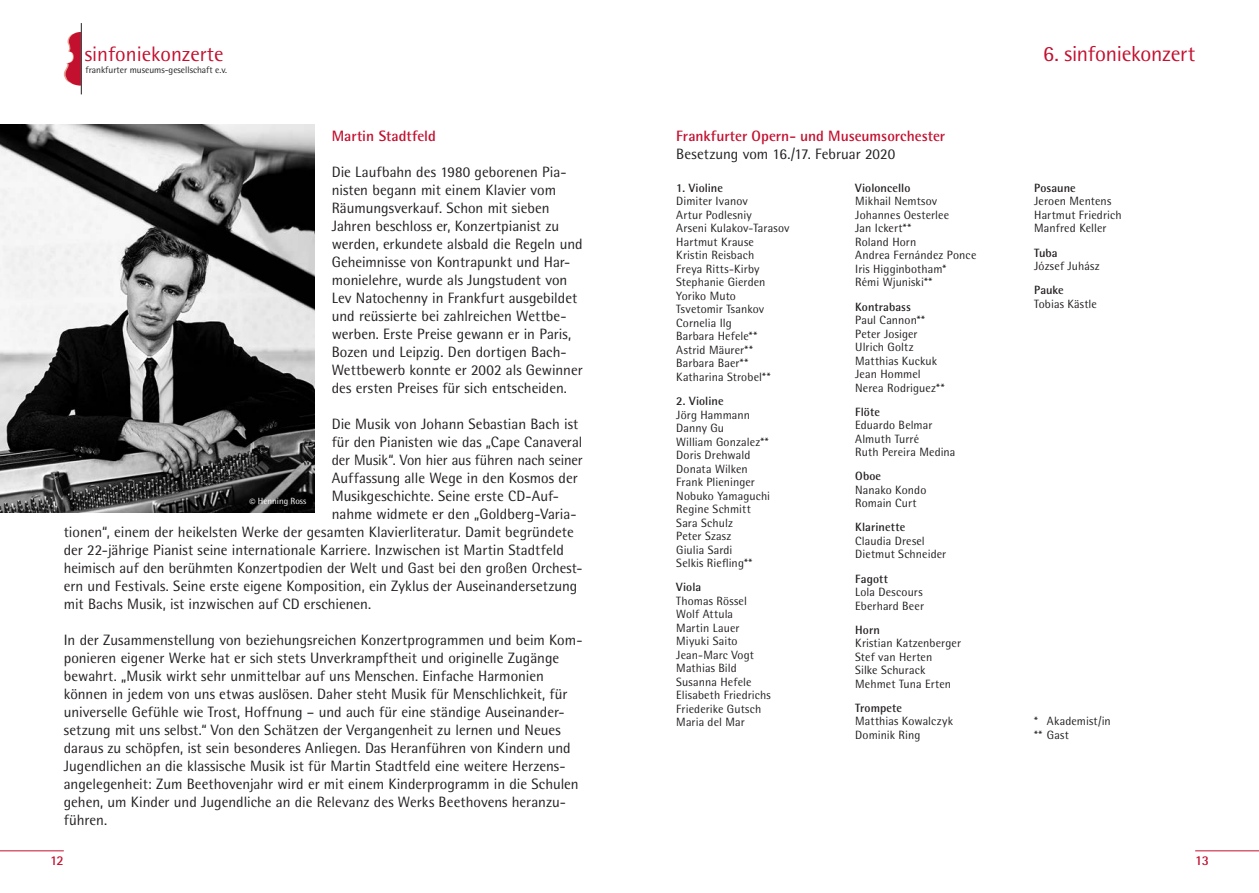
<style>
.page{position:relative;width:1259px;height:893px;background:#fff}
.page>*{position:absolute;margin:0;border:0;box-sizing:border-box;transform-origin:0 0}
.t1{font:21.75px "Rotis Semi Sans";letter-spacing:-.015em;color:#c3102f}
.t2{font:21px "Rotis Semi Sans";color:#c3102f}
.t3{font:15px/18px "Rotis Semi Sans";color:#231f20}
.t4{font:700 15px "Rotis Semi Sans";color:#c3102f}
.t5{font:700 13.5px "Rotis Sans Serif";color:#c3102f}
.t6{font:700 13.5px "Rotis Semi Sans";color:#c3102f}
.t7{font:12px/13.5px "Rotis Semi Sans";letter-spacing:.01em;color:#231f20}
.t8{font:700 12px "Rotis Semi Sans";letter-spacing:.01em;color:#231f20}
.t9{font:9.45px "Rotis Semi Sans";color:#231f20}
.t10{font:9px "Rotis Semi Sans";color:#fff}
.s1{font-size:12px}
</style>
<div class="page">
<hr style="left:0;top:850px;width:64px;height:1px;background:#c3102f">
<hr style="left:1195px;top:850px;width:64px;height:1px;background:#c3102f">
<svg style="left:64px;top:32px;width:17px;height:54px"></svg>
<hr style="left:81px;top:23px;width:1px;height:71px;background:#231f20">
<img style="left:0;top:124px;width:315px;height:388px">
<h2 class="t2" style="left:85px;top:42px;width:140px">sinfoniekonzerte</h2>
<p class="t9" style="left:86px;top:65px;width:143px">frankfurter museums-gesellschaft e.v.</p>
<p class="t4" style="left:332px;top:127px;width:106px">Martin Stadtfeld</p>
<p class="t3" style="left:332px;top:163px;width:252px">Die Laufbahn des 1980 geborenen Pia&shy;nisten begann mit einem Klavier vom Räumungsverkauf. Schon mit sieben Jahren beschloss er, Konzertpianist zu werden, erkundete alsbald die Regeln und Geheimnisse von Kontrapunkt und Har&shy;monielehre, wurde als Jungstudent von Lev Natochenny in Frankfurt ausgebildet und reüssierte bei zahlreichen Wettbe&shy;werben. Erste Preise gewann er in Paris, Bozen und Leipzig. Den dortigen Bach-Wettbewerb konnte er 2002 als Gewinner des ersten Preises für sich entscheiden.</p>
<p class="t3" style="left:332px;top:415px;width:248px">Die Musik von Johann Sebastian Bach ist</p>
<p class="t3" style="left:332px;top:433px;width:252px">für den Pianisten wie das „Cape Canaveral</p>
<p class="t3" style="left:332px;top:451px;width:252px">der Musik“. Von hier aus führen nach seiner</p>
<p class="t3" style="left:332px;top:469px;width:247px">Auffassung alle Wege in den Kosmos der</p>
<p class="t3" style="left:332px;top:487px;width:229px">Musikgeschichte. Seine erste CD-Auf-</p>
<p class="t3" style="left:332px;top:505px;width:246px">nahme widmete er den „Goldberg-Varia-</p>
<p class="t3" style="left:64px;top:523px;width:511px">tionen“, einem der heikelsten Werke der gesamten Klavierliteratur. Damit begründete</p>
<p class="t3" style="left:64px;top:541px;width:501px">der 22-jährige Pianist seine internationale Karriere. Inzwischen ist Martin Stadtfeld</p>
<p class="t3" style="left:64px;top:559px;width:520px">heimisch auf den berühmten Konzertpodien der Welt und Gast bei den großen Orchest-</p>
<p class="t3" style="left:64px;top:577px;width:515px">ern und Festivals. Seine erste eigene Komposition, ein Zyklus der Auseinandersetzung</p>
<p class="t3" style="left:64px;top:595px;width:309px">mit Bachs Musik, ist inzwischen auf CD erschienen.</p>
<p class="t3" style="left:64px;top:631px;width:520px">In der Zusammenstellung von beziehungsreichen Konzertprogrammen und beim Kom&shy;ponieren eigener Werke hat er sich stets Unverkrampftheit und originelle Zugänge bewahrt. „Musik wirkt sehr unmittelbar auf uns Menschen. Einfache Harmonien können in jedem von uns etwas auslösen. Daher steht Musik für Menschlichkeit, für universelle Gefühle wie Trost, Hoffnung – und auch für eine ständige Auseinander&shy;setzung mit uns selbst.“ Von den Schätzen der Vergangenheit zu lernen und Neues daraus zu schöpfen, ist sein besonderes Anliegen. Das Heranführen von Kindern und Jugendlichen an die klassische Musik ist für Martin Stadtfeld eine weitere Herzens&shy;angelegenheit: Zum Beethovenjahr wird er mit einem Kinderprogramm in die Schulen gehen, um Kinder und Jugendliche an die Relevanz des Werks Beethovens heranzu&shy;führen.</p>
<p class="t10" style="left:250px;top:496px;width:58px"><span class="s1">©</span> Henning Ross</p>
<p class="t4" style="left:676px;top:127px;width:270px">Frankfurter Opern- und Museumsorchester</p>
<p class="t3" style="left:676px;top:145px;width:220px">Besetzung vom 16./17. Februar 2020</p>
<p class="t8" style="left:676px;top:180px;width:48px">1. Violine</p>
<p class="t7" style="left:676px;top:194px;width:115px">Dimiter Ivanov<br>Artur Podlesniy<br>Arseni Kulakov-Tarasov<br>Hartmut Krause<br>Kristin Reisbach<br>Freya Ritts-Kirby<br>Stephanie Gierden<br>Yoriko Muto<br>Tsvetomir Tsankov<br>Cornelia Ilg<br>Barbara Hefele**<br>Astrid Mäurer**<br>Barbara Baer**<br>Katharina Strobel**</p>
<p class="t8" style="left:676px;top:394px;width:49px">2. Violine</p>
<p class="t7" style="left:676px;top:408px;width:95px">Jörg Hammann<br>Danny Gu<br>William Gonzalez**<br>Doris Drehwald<br>Donata Wilken<br>Frank Plieninger<br>Nobuko Yamaguchi<br>Regine Schmitt<br>Sara Schulz<br>Peter Szasz<br>Giulia Sardi<br>Selkis Riefling**</p>
<p class="t8" style="left:676px;top:580px;width:27px">Viola</p>
<p class="t7" style="left:676px;top:594px;width:96px">Thomas Rössel<br>Wolf Attula<br>Martin Lauer<br>Miyuki Saito<br>Jean-Marc Vogt<br>Mathias Bild<br>Susanna Hefele<br>Elisabeth Friedrichs<br>Friederike Gutsch<br>Maria del Mar</p>
<p class="t8" style="left:855px;top:180px;width:57px">Violoncello</p>
<p class="t7" style="left:855px;top:194px;width:123px">Mikhail Nemtsov<br>Johannes Oesterlee<br>Jan Ickert**<br>Roland Horn<br>Andrea Fernández Ponce<br>Iris Higginbotham*<br>Rémi Wjuniski**</p>
<p class="t8" style="left:855px;top:299px;width:57px">Kontrabass</p>
<p class="t7" style="left:855px;top:313px;width:91px">Paul Cannon**<br>Peter Josiger<br>Ulrich Goltz<br>Matthias Kuckuk<br>Jean Hommel<br>Nerea Rodriguez**</p>
<p class="t8" style="left:855px;top:404px;width:26px">Flöte</p>
<p class="t7" style="left:855px;top:418px;width:102px">Eduardo Belmar<br>Almuth Turré<br>Ruth Pereira Medina</p>
<p class="t8" style="left:855px;top:469px;width:27px">Oboe</p>
<p class="t7" style="left:855px;top:483px;width:73px">Nanako Kondo<br>Romain Curt</p>
<p class="t8" style="left:855px;top:520px;width:52px">Klarinette</p>
<p class="t7" style="left:855px;top:534px;width:92px">Claudia Dresel<br>Dietmut Schneider</p>
<p class="t8" style="left:855px;top:571px;width:34px">Fagott</p>
<p class="t7" style="left:855px;top:585px;width:70px">Lola Descours<br>Eberhard Beer</p>
<p class="t8" style="left:855px;top:622px;width:26px">Horn</p>
<p class="t7" style="left:855px;top:636px;width:107px">Kristian Katzenberger<br>Stef van Herten<br>Silke Schurack<br>Mehmet Tuna Erten</p>
<p class="t8" style="left:855px;top:700px;width:48px">Trompete</p>
<p class="t7" style="left:855px;top:714px;width:99px">Matthias Kowalczyk<br>Dominik Ring</p>
<h1 class="t1" style="left:1043px;top:41px;width:153px">6. sinfoniekonzert</h1>
<p class="t8" style="left:1034px;top:180px;width:43px">Posaune</p>
<p class="t7" style="left:1034px;top:195px;width:89px">Jeroen Mentens<br>Hartmut Friedrich<br>Manfred Keller</p>
<p class="t8" style="left:1034px;top:245px;width:25px">Tuba</p>
<p class="t7" style="left:1034px;top:259px;width:67px">József Juhász</p>
<p class="t8" style="left:1034px;top:283px;width:31px">Pauke</p>
<p class="t7" style="left:1034px;top:297px;width:64px">Tobias Kästle</p>
<p class="t7" style="left:1034px;top:714px;width:78px">* Akademist/in ** Gast</p>
<p class="t5" style="left:50px;top:852px;width:15px">12</p>
<p class="t6" style="left:1195px;top:852px;width:15px">13</p>
</div>
